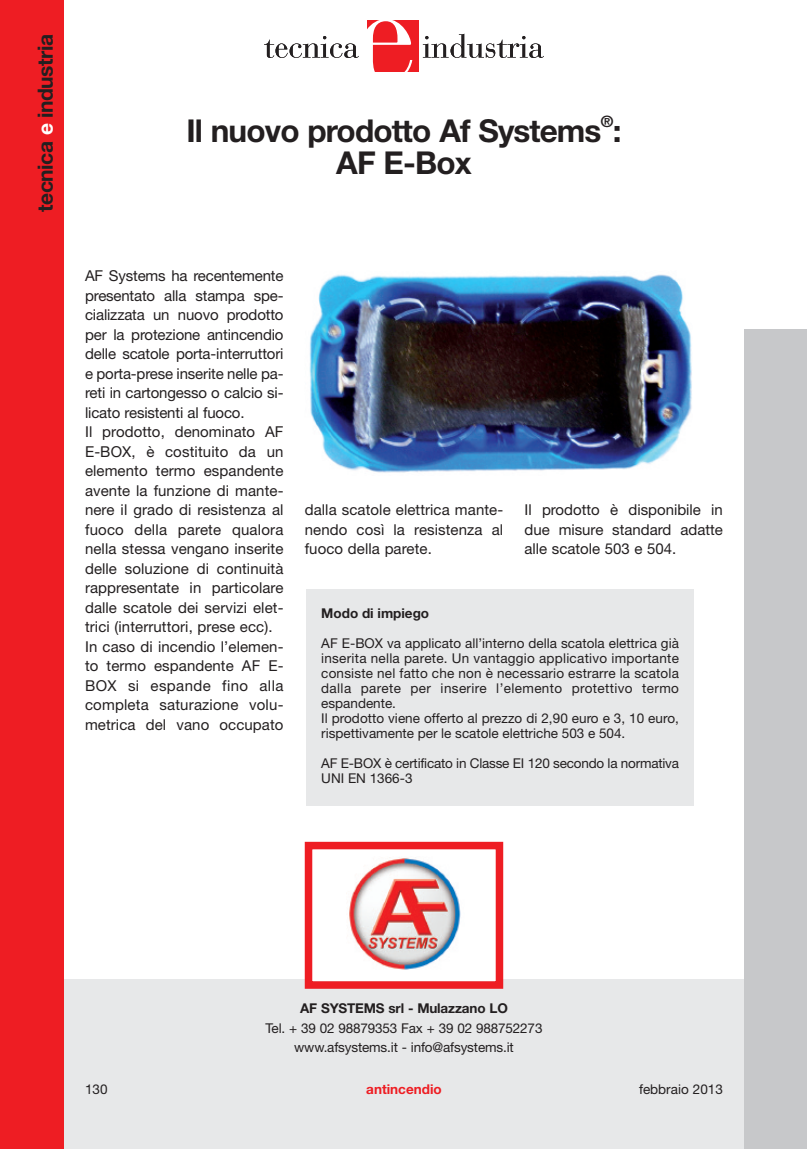
<style>
.page{position:relative;width:808px;height:1149px;background:#fff}
.page>*{position:absolute;margin:0;border:0;box-sizing:border-box;transform-origin:0 0}
.t1{font:700 31.5px "Helvetica Neue";letter-spacing:-.03em;color:#231f20}
.t2{font:700 21px "Helvetica Neue";letter-spacing:-.02em;color:#231f20}
.t3{font:700 15.75px "Helvetica Neue";color:#231f20}
.t4{font:15px/19.5px "Helvetica Neue";letter-spacing:.005em;color:#231f20;text-align:justify}
.t5{font:13.5px/15px "Helvetica Neue";color:#231f20}
.t6{font:700 13.5px "Helvetica Neue";letter-spacing:-.01em;color:#231f20}
.t7{font:700 13.5px "Helvetica Neue";color:#ee1d23}
.s1{color:#fff}
</style>
<div class="page">
<div style="left:54px;top:978px;width:752px;height:170px;background:#e7e8e9"></div>
<div style="left:0;top:0;width:64px;height:1148px;background:#ee1d23"></div>
<div style="left:744px;top:329px;width:63px;height:819px;background:#c7c8ca"></div>
<div style="left:312px;top:849px;width:184px;height:131px;background:#fff"></div>
<img style="left:349px;top:857px;width:112px;height:113px">
<div style="left:305px;top:841px;width:198px;height:147px;border:8px solid #ee1d23"></div>
<div style="left:367px;top:20px;width:52px;height:52px;background:#ee1d23"></div>
<svg style="left:264px;top:20px;width:148px;height:52px"></svg>
<svg style="left:423px;top:34px;width:121px;height:24px"></svg>
<img style="left:309px;top:274px;width:383px;height:199px">
<div style="left:306px;top:589px;width:388px;height:216px;background:#e7e8e9"></div>
<h2 class="t2" style="left:33px;top:211px;width:179px;rotate:-90deg">tecnica <span class="s1">e</span> industria</h2>
<p class="t3" style="left:601px;top:112px;width:14px">®</p>
<h1 class="t1" style="left:186px;top:112px;width:437px">Il nuovo prodotto Af Systems :</h1>
<h1 class="t1" style="left:336px;top:143px;width:137px">AF E-Box</h1>
<p class="t4" style="left:85px;top:265px;width:200px;text-align:left">AF Systems ha recentemente presentato alla stampa spe&shy;cializzata un nuovo prodotto per la protezione antincendio delle scatole porta-interruttori e porta-prese inserite nelle pa&shy;reti in cartongesso o calcio si&shy;licato resistenti al fuoco.<br>Il prodotto, denominato AF<br>E-BOX, è costituito da un elemento termo espandente avente la funzione di mante&shy;nere il grado di resistenza al fuoco della parete qualora nella stessa vengano inserite delle soluzione di continuità rappresentate in particolare dalle scatole dei servizi elet&shy;trici (interruttori, prese ecc).<br>In caso di incendio l’elemen&shy;to termo espandente AF E-<br>BOX si espande fino alla completa saturazione volu&shy;metrica del vano occupato</p>
<p class="t4" style="left:305px;top:499px;width:200px">dalla scatole elettrica mante&shy;nendo così la resistenza al fuoco della parete.</p>
<p class="t4" style="left:524px;top:499px;width:200px">Il prodotto è disponibile in due misure standard adatte alle scatole 503 e 504.</p>
<p class="t6" style="left:321px;top:604px;width:109px">Modo di impiego</p>
<p class="t5" style="left:321px;top:635px;width:359px">AF E-BOX va applicato all’interno della scatola elettrica già inserita nella parete. Un vantaggio applicativo importante consiste nel fatto che non è necessario estrarre la scatola dalla parete per inserire l’elemento protettivo termo espandente.<br>Il prodotto viene offerto al prezzo di 2,90 euro e 3, 10 euro, rispettivamente per le scatole elettriche 503 e 504.</p>
<p class="t5" style="left:321px;top:755px;width:359px">AF E-BOX è certificato in Classe EI 120 secondo la normativa<br>UNI EN 1366-3</p>
<p class="t6" style="left:300px;top:999px;width:209px">AF SYSTEMS srl - Mulazzano LO</p>
<p class="t5" style="left:265px;top:1017px;width:278px;line-height:19.5px;text-align:center">Tel. + 39 02 98879353 Fax + 39 02 988752273 www.afsystems.it - info@afsystems.it</p>
<p class="t5" style="left:85px;top:1080px;width:24px">130</p>
<p class="t7" style="left:366px;top:1080px;width:77px">antincendio</p>
<p class="t5" style="left:639px;top:1080px;width:85px">febbraio 2013</p>
</div>
